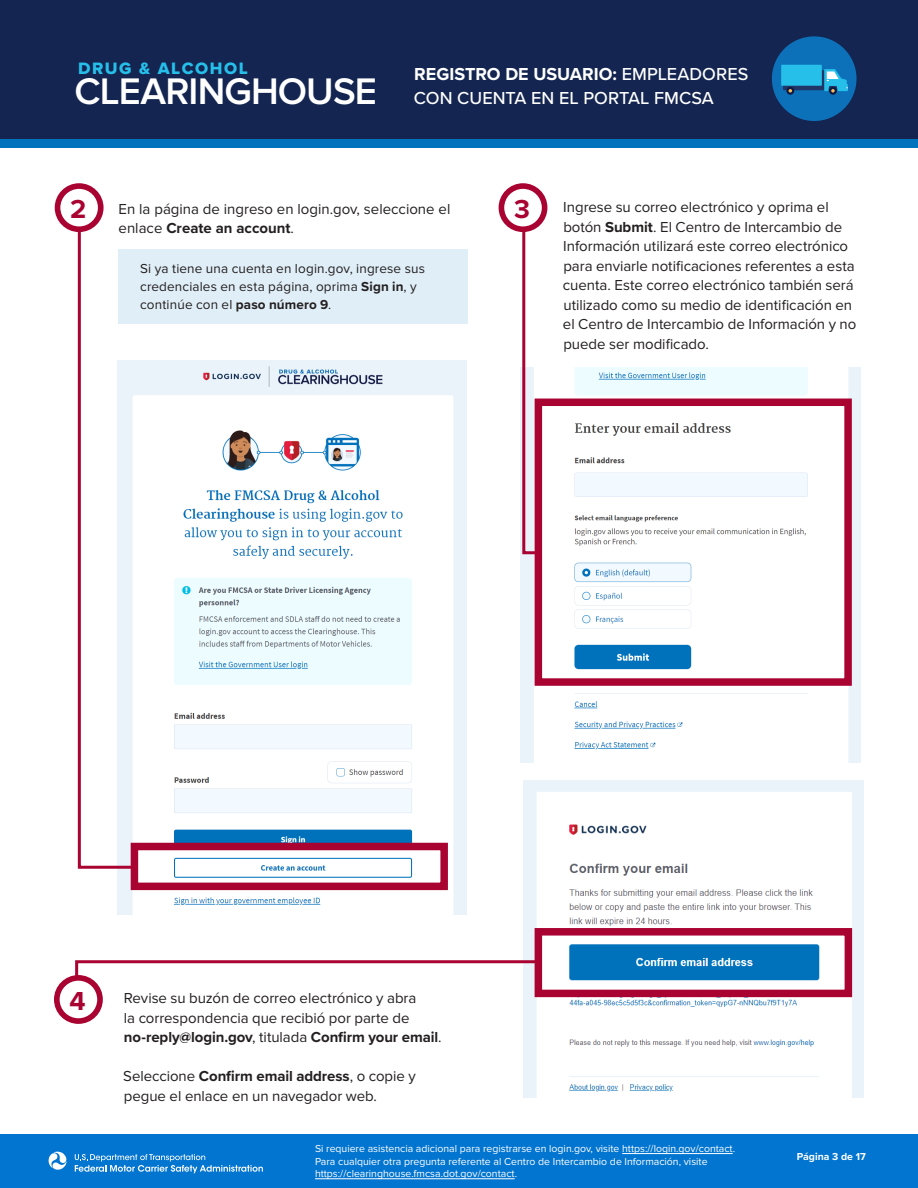
<style>
.page{position:relative;width:918px;height:1188px;background:#fff}
.page>*{position:absolute;margin:0;border:0;box-sizing:border-box;transform-origin:0 0}
.t1{font:600 38.4px "Proxima Nova";letter-spacing:-.025em;color:#fff}
.Number{font:700 27px "Proxima Nova";color:#a90332}
.t2{font:500 18px/24px "Proxima Nova";letter-spacing:.005em;color:#fff}
.t3{font:17.1px "Proxima Nova Extrabld";letter-spacing:.09em;color:#26bfea}
.t4{font:15px/19.5px "Proxima Nova";color:#231f20}
.t5{font:13.5px/18px "Proxima Nova";letter-spacing:.01em;color:#231f20}
.t6{font:10.5px/12.6px "Proxima Nova";color:#fff}
.t7{font:700 10.5px "Proxima Nova";color:#fff}
.s1{font-weight:700}
</style>
<div class="page">
<div style="left:0;top:0;width:918px;height:145px;background:#132550"></div>
<div style="left:0;top:139px;width:918px;height:8px;background:#0073bd"></div>
<div style="left:772px;top:36px;width:85px;height:85px;background:#0d71b9;border-radius:50%"></div>
<div style="left:781px;top:65px;width:41px;height:21px;background:#26bfea"></div>
<svg style="left:783px;top:69px;width:65px;height:24px"></svg>
<div style="left:0;top:1134px;width:918px;height:54px;background:#0275d0"></div>
<svg style="left:48px;top:1152px;width:19px;height:18px"></svg>
<svg style="left:75px;top:1154px;width:188px;height:19px"></svg>
<hr style="left:622px;top:1153px;width:111px;height:1px;background:#fff">
<hr style="left:315px;top:1179px;width:200px;height:1px;background:#fff">
<img style="left:521px;top:367px;width:340px;height:396px">
<div style="left:535px;top:399px;width:317px;height:287px;border:8px solid #a90332"></div>
<div style="left:55px;top:183px;width:49px;height:49px;border:6px solid #a90332;border-radius:50%"></div>
<div style="left:499px;top:183px;width:48px;height:49px;border:6px solid #a90332;border-radius:50%"></div>
<img style="left:118px;top:360px;width:349px;height:555px">
<div style="left:131px;top:843px;width:317px;height:47px;border:8px solid #a90332"></div>
<svg style="left:76px;top:226px;width:62px;height:644px"></svg>
<svg style="left:521px;top:227px;width:21px;height:329px"></svg>
<div style="left:524px;top:780px;width:340px;height:318px;background:#ebf3fa"></div>
<img style="left:534px;top:792px;width:319px;height:306px">
<div style="left:535px;top:928px;width:317px;height:69px;border:8px solid #a90332"></div>
<svg style="left:75px;top:959px;width:465px;height:51px"></svg>
<div style="left:57px;top:978px;width:43px;height:43px;background:#fff;border-radius:50%"></div>
<div style="left:54px;top:975px;width:49px;height:49px;border:6px solid #a90332;border-radius:50%"></div>
<div style="left:118px;top:249px;width:350px;height:74px;background:#e0eef7"></div>
<p class="t3" style="left:78px;top:58px;width:171px">DRUG &amp; ALCOHOL</p>
<h1 class="t1" style="left:75px;top:69px;width:304px">CLEARINGHOUSE</h1>
<p class="t2" style="left:414px;top:61px;width:336px"><span class="s1">REGISTRO DE USUARIO:</span> EMPLEADORES<br>CON CUENTA EN EL PORTAL FMCSA</p>
<h4 class="Number" style="left:70px;top:189px;width:18px">2</h4>
<h4 class="Number" style="left:514px;top:189px;width:17px">3</h4>
<p class="t4" style="left:563px;top:198px;width:295px">Ingrese su correo electrónico y oprima el botón <span class="s1">Submit</span>. El Centro de Intercambio de Información utilizará este correo electrónico para enviarle notificaciones referentes a esta cuenta. Este correo electrónico también será utilizado como su medio de identificación en el Centro de Intercambio de Información y no puede ser modificado.</p>
<p class="t4" style="left:119px;top:199px;width:333px">En la página de ingreso en login.gov, seleccione el enlace <span class="s1">Create an account</span>.</p>
<p class="t5" style="left:140px;top:260px;width:286px">Si ya tiene una cuenta en login.gov, ingrese sus credenciales en esta página, oprima <span class="s1">Sign in</span>, y continúe con el <span class="s1">paso número 9</span>.</p>
<p class="Number" style="left:70px;top:981px;width:18px">4</p>
<p class="t4" style="left:124px;top:989px;width:320px">Revise su buzón de correo electrónico y abra<br>la correspondencia que recibió por parte de <span class="s1">no-reply@login.gov</span>, titulada <span class="s1">Confirm your email</span>.</p>
<p class="t4" style="left:123px;top:1067px;width:294px">Seleccione <span class="s1">Confirm email address</span>, o copie y pegue el enlace en un navegador web.</p>
<p class="t6" style="left:315px;top:1143px;width:422px">Si requiere asistencia adicional para registrarse en login.gov, visite https://login.gov/contact.<br>Para cualquier otra pregunta referente al Centro de Intercambio de Información, visite https://clearinghouse.fmcsa.dot.gov/contact.</p>
<p class="t7" style="left:797px;top:1149px;width:70px">Página 3 de 17</p>
</div>
